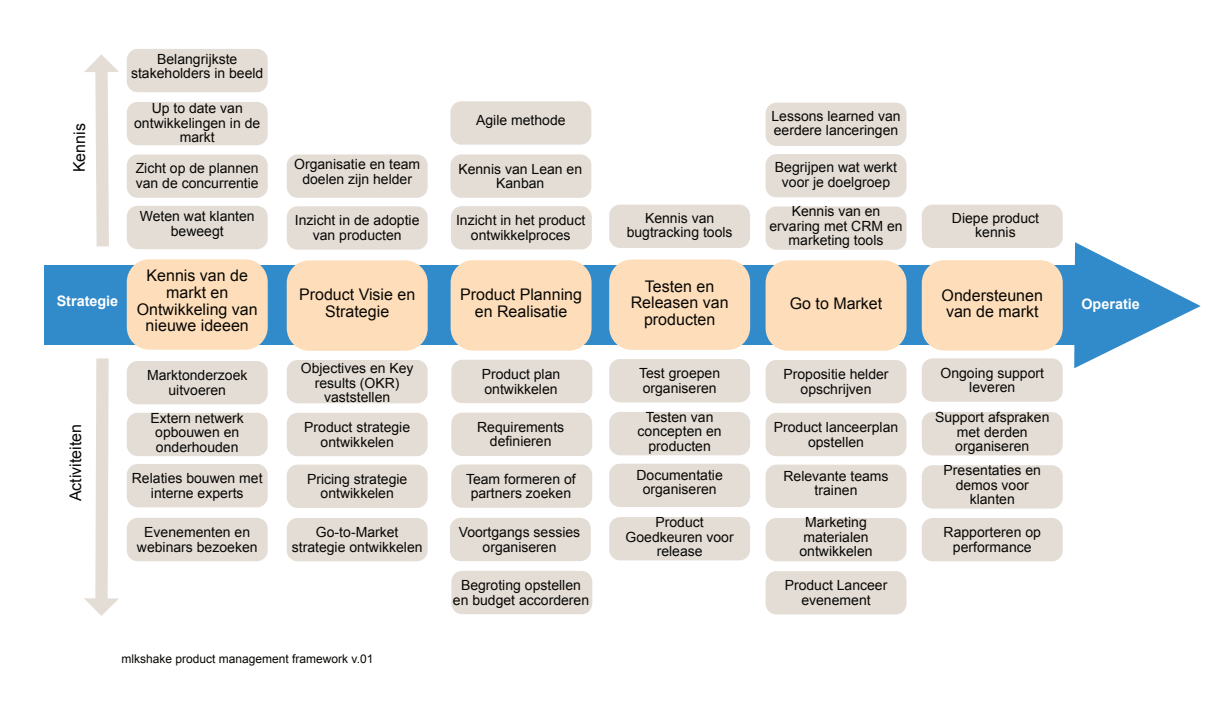
<style>
.page{position:relative;width:1229px;height:712px;background:#fff}
.page>*{position:absolute;margin:0;border:0;box-sizing:border-box;transform-origin:0 0}
.t1{font:16px/16.5px "Arial";color:#080704;text-align:center}
.t2{font:700 14.4px "Arial";color:#fff}
.t3{font:14px/14.4px "Arial";color:#080704;text-align:center}
.t4{font:12px "Arial";color:#080704}
</style>
<div class="page">
<div style="left:44px;top:265px;width:1042px;height:80px;background:#318aca"></div>
<div style="left:127px;top:259px;width:141px;height:90px;background:#fedeba;border-radius:23px"></div>
<div style="left:287px;top:260px;width:141px;height:91px;background:#fedeba;border-radius:23px"></div>
<div style="left:127px;top:102px;width:141px;height:43px;background:#e4ddd6;border-radius:11px"></div>
<div style="left:127px;top:49px;width:141px;height:43px;background:#e4ddd6;border-radius:11px"></div>
<div style="left:127px;top:361px;width:141px;height:43px;background:#e4ddd6;border-radius:11px"></div>
<div style="left:127px;top:412px;width:141px;height:44px;background:#e4ddd6;border-radius:11px"></div>
<div style="left:127px;top:464px;width:141px;height:43px;background:#e4ddd6;border-radius:11px"></div>
<div style="left:127px;top:517px;width:141px;height:44px;background:#e4ddd6;border-radius:11px"></div>
<div style="left:287px;top:413px;width:141px;height:43px;background:#e4ddd6;border-radius:11px"></div>
<div style="left:287px;top:464px;width:141px;height:44px;background:#e4ddd6;border-radius:11px"></div>
<div style="left:287px;top:360px;width:141px;height:43px;background:#e4ddd6;border-radius:11px"></div>
<div style="left:287px;top:518px;width:141px;height:43px;background:#e4ddd6;border-radius:11px"></div>
<div style="left:451px;top:570px;width:141px;height:44px;background:#e4ddd6;border-radius:11px"></div>
<div style="left:127px;top:154px;width:141px;height:44px;background:#e4ddd6;border-radius:11px"></div>
<div style="left:127px;top:206px;width:141px;height:43px;background:#e4ddd6;border-radius:11px"></div>
<div style="left:287px;top:154px;width:141px;height:44px;background:#e4ddd6;border-radius:11px"></div>
<div style="left:287px;top:206px;width:141px;height:43px;background:#e4ddd6;border-radius:11px"></div>
<div style="left:450px;top:260px;width:141px;height:90px;background:#fedeba;border-radius:23px"></div>
<div style="left:451px;top:412px;width:141px;height:44px;background:#e4ddd6;border-radius:11px"></div>
<div style="left:451px;top:464px;width:141px;height:43px;background:#e4ddd6;border-radius:11px"></div>
<div style="left:451px;top:359px;width:141px;height:44px;background:#e4ddd6;border-radius:11px"></div>
<div style="left:450px;top:517px;width:141px;height:44px;background:#e4ddd6;border-radius:11px"></div>
<div style="left:451px;top:206px;width:141px;height:43px;background:#e4ddd6;border-radius:11px"></div>
<div style="left:450px;top:154px;width:141px;height:44px;background:#e4ddd6;border-radius:11px"></div>
<div style="left:450px;top:101px;width:141px;height:44px;background:#e4ddd6;border-radius:11px"></div>
<div style="left:765px;top:206px;width:141px;height:44px;background:#e4ddd6;border-radius:11px"></div>
<div style="left:765px;top:154px;width:141px;height:43px;background:#e4ddd6;border-radius:11px"></div>
<div style="left:765px;top:103px;width:141px;height:43px;background:#e4ddd6;border-radius:11px"></div>
<div style="left:922px;top:204px;width:140px;height:44px;background:#e4ddd6;border-radius:11px"></div>
<div style="left:609px;top:204px;width:141px;height:44px;background:#e4ddd6;border-radius:11px"></div>
<div style="left:609px;top:259px;width:141px;height:91px;background:#fedeba;border-radius:23px"></div>
<div style="left:609px;top:412px;width:141px;height:43px;background:#e4ddd6;border-radius:11px"></div>
<div style="left:609px;top:463px;width:141px;height:44px;background:#e4ddd6;border-radius:11px"></div>
<div style="left:609px;top:359px;width:141px;height:43px;background:#e4ddd6;border-radius:11px"></div>
<div style="left:609px;top:517px;width:141px;height:43px;background:#e4ddd6;border-radius:11px"></div>
<div style="left:765px;top:260px;width:141px;height:91px;background:#fedeba;border-radius:23px"></div>
<div style="left:922px;top:260px;width:140px;height:90px;background:#fedeba;border-radius:23px"></div>
<div style="left:765px;top:413px;width:141px;height:43px;background:#e4ddd6;border-radius:11px"></div>
<div style="left:765px;top:464px;width:141px;height:44px;background:#e4ddd6;border-radius:11px"></div>
<div style="left:765px;top:360px;width:141px;height:43px;background:#e4ddd6;border-radius:11px"></div>
<div style="left:765px;top:518px;width:141px;height:43px;background:#e4ddd6;border-radius:11px"></div>
<div style="left:765px;top:571px;width:141px;height:43px;background:#e4ddd6;border-radius:11px"></div>
<div style="left:922px;top:358px;width:140px;height:43px;background:#e4ddd6;border-radius:11px"></div>
<div style="left:922px;top:412px;width:140px;height:43px;background:#e4ddd6;border-radius:11px"></div>
<div style="left:922px;top:465px;width:140px;height:43px;background:#e4ddd6;border-radius:11px"></div>
<div style="left:922px;top:518px;width:140px;height:43px;background:#e4ddd6;border-radius:11px"></div>
<svg style="left:84px;top:54px;width:35px;height:192px"></svg>
<svg style="left:84px;top:358px;width:35px;height:257px"></svg>
<svg style="left:1074px;top:242px;width:126px;height:126px"></svg>
<p class="t1" style="left:73px;top:172px;width:50px;rotate:-90deg">Kennis</p>
<p class="t3" style="left:131px;top:53px;width:134px">Belangrĳkste stakeholders in beeld</p>
<p class="t3" style="left:134px;top:102px;width:128px">Up to date van ontwikkelingen in de markt</p>
<p class="t3" style="left:136px;top:162px;width:124px;text-align:left">Zicht op de plannen van de concurrentie</p>
<p class="t3" style="left:140px;top:210px;width:116px">Weten wat klanten beweegt</p>
<p class="t3" style="left:294px;top:158px;width:128px">Organisatie en team doelen zĳn helder</p>
<p class="t3" style="left:295px;top:214px;width:126px">Inzicht in de adoptie van producten</p>
<p class="t3" style="left:476px;top:114px;width:91px">Agile methode</p>
<p class="t3" style="left:458px;top:163px;width:125px">Kennis van Lean en<br>Kanban</p>
<p class="t3" style="left:456px;top:214px;width:131px">Inzicht in het product ontwikkelproces</p>
<p class="t3" style="left:627px;top:212px;width:107px">Kennis van bugtracking tools</p>
<p class="t3" style="left:771px;top:110px;width:131px;text-align:left">Lessons learned van eerdere lanceringen</p>
<p class="t3" style="left:775px;top:161px;width:124px">Begrĳpen wat werkt voor je doelgroep</p>
<p class="t3" style="left:769px;top:205px;width:135px">Kennis van en ervaring met CRM en marketing tools</p>
<p class="t3" style="left:952px;top:212px;width:89px">Diepe product kennis</p>
<p class="t1" style="left:137px;top:269px;width:122px">Kennis van de markt en<br>Ontwikkeling van nieuwe ideeen</p>
<p class="t1" style="left:631px;top:279px;width:99px">Testen en<br>Releasen van producten</p>
<p class="t1" style="left:299px;top:288px;width:118px">Product Visie en<br>Strategie</p>
<p class="t1" style="left:460px;top:288px;width:123px">Product Planning en Realisatie</p>
<p class="t1" style="left:790px;top:297px;width:94px">Go to Market</p>
<p class="t1" style="left:941px;top:288px;width:103px;text-align:left">Ondersteunen van de markt</p>
<p class="t2" style="left:57px;top:295px;width:63px">Strategie</p>
<p class="t2" style="left:1081px;top:298px;width:60px">Operatie</p>
<p class="t1" style="left:69px;top:501px;width:79px;rotate:-90deg">Activiteiten</p>
<p class="t3" style="left:147px;top:369px;width:102px">Marktonderzoek uitvoeren</p>
<p class="t3" style="left:151px;top:412px;width:95px">Extern netwerk opbouwen en onderhouden</p>
<p class="t3" style="left:132px;top:472px;width:132px">Relaties bouwen met interne experts</p>
<p class="t3" style="left:137px;top:526px;width:122px">Evenementen en webinars bezoeken</p>
<p class="t3" style="left:301px;top:362px;width:114px">Objectives en Key results (OKR) vaststellen</p>
<p class="t3" style="left:304px;top:421px;width:107px">Product strategie ontwikkelen</p>
<p class="t3" style="left:307px;top:473px;width:102px">Pricing strategie ontwikkelen</p>
<p class="t3" style="left:292px;top:526px;width:132px">Go-to-Market strategie ontwikkelen</p>
<p class="t3" style="left:482px;top:368px;width:80px;text-align:left">Product plan ontwikkelen</p>
<p class="t3" style="left:477px;top:421px;width:89px">Requirements definieren</p>
<p class="t3" style="left:466px;top:472px;width:111px">Team formeren of partners zoeken</p>
<p class="t3" style="left:459px;top:526px;width:123px">Voortgangs sessies organiseren</p>
<p class="t3" style="left:639px;top:367px;width:82px;text-align:left">Test groepen organiseren</p>
<p class="t3" style="left:637px;top:411px;width:86px">Testen van concepten en producten</p>
<p class="t3" style="left:636px;top:468px;width:88px">Documentatie organiseren</p>
<p class="t3" style="left:625px;top:516px;width:110px">Product<br>Goedkeuren voor release</p>
<p class="t3" style="left:453px;top:579px;width:138px">Begroting opstellen en budget accorderen</p>
<p class="t4" style="left:121px;top:653px;width:253px">mlkshake product management framework v.01</p>
<p class="t3" style="left:783px;top:368px;width:107px">Propositie helder opschrĳven</p>
<p class="t3" style="left:774px;top:421px;width:126px">Product lanceerplan opstellen</p>
<p class="t3" style="left:783px;top:470px;width:107px">Relevante teams trainen</p>
<p class="t3" style="left:799px;top:516px;width:75px">Marketing materialen ontwikkelen</p>
<p class="t3" style="left:784px;top:579px;width:104px">Product Lanceer evenement</p>
<p class="t3" style="left:940px;top:366px;width:105px">Ongoing support leveren</p>
<p class="t3" style="left:935px;top:411px;width:116px">Support afspraken met derden organiseren</p>
<p class="t3" style="left:943px;top:464px;width:99px">Presentaties en demos voor klanten</p>
<p class="t3" style="left:943px;top:526px;width:99px">Rapporteren op performance</p>
</div>
